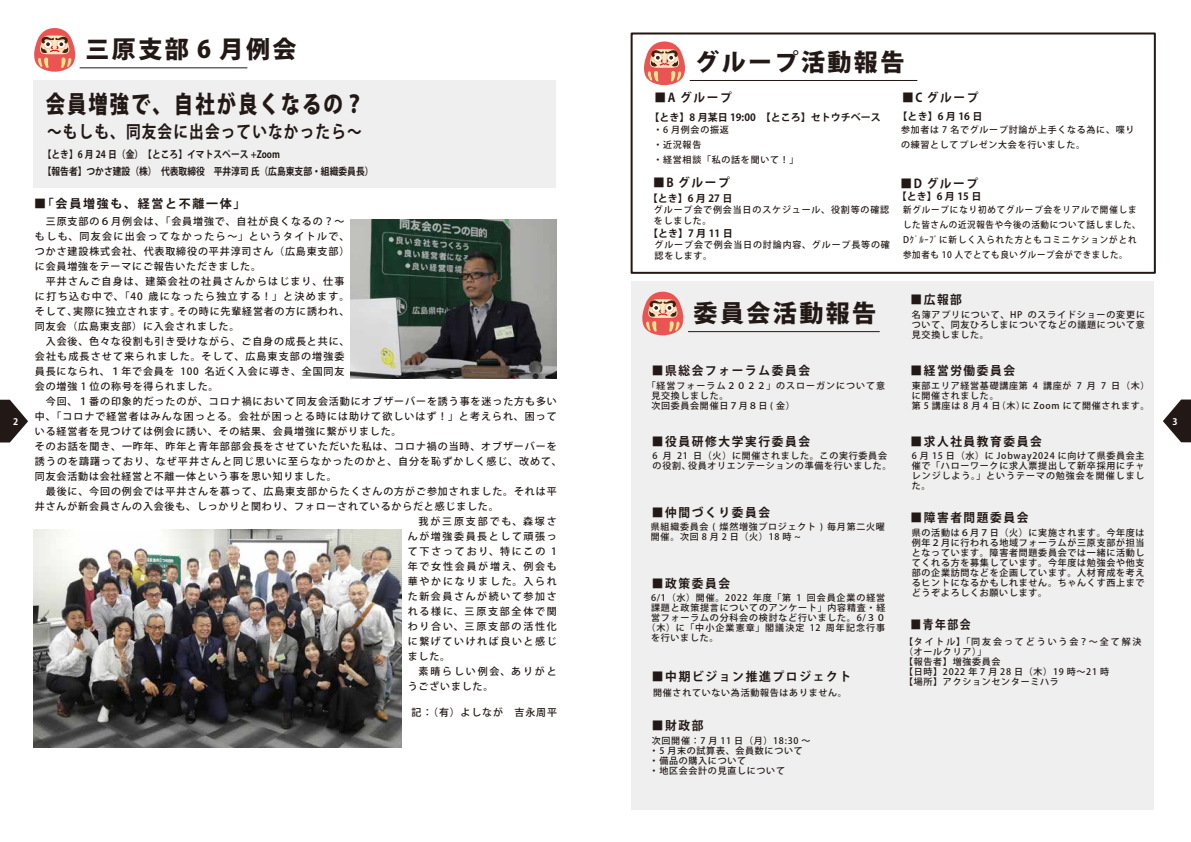
<style>
.page{position:relative;width:1191px;height:842px;background:#fff}
.page>*{position:absolute;margin:0;border:0;box-sizing:border-box;transform-origin:0 0}
.t1{font:800 24px "Koz Go Pr 6 N";letter-spacing:.1em;color:#221815}
.t2{font:800 24px "Koz Go Pr 6 N";letter-spacing:.1em;color:#221815;scale:.81 1}
.t3{font:700 17.2px "Koz Go Pro";letter-spacing:.075em;color:#221815;scale:.85 1}
.t4{font:700 12.2px "Koz Go Pro";letter-spacing:.14em;color:#221815;scale:.96 1}
.t5{font:700 12.2px "Koz Go Pro";letter-spacing:.14em;color:#221815;scale:.89 1}
.t6{font:700 12.1px "Koz Go Pro";letter-spacing:.14em;color:#221815;scale:.96 1}
.t7{font:700 12px "Koz Go Pr 6 N";letter-spacing:.14em;color:#221815}
.t8{font:500 10px "Koz Go Pr 6 N";letter-spacing:.09em;color:#221815}
.t9{font:700 10px/17px "Koz Go Pr 6 N";color:#221815;scale:.88 1}
.t10{font:700 10px "Koz Go Pr 6 N";color:#221815}
.t11{font:500 10px "Koz Go Pr 6 N";letter-spacing:.115em;color:#221815}
.t12{font:500 10px "Koz Go Pr 6 N";letter-spacing:.175em;color:#221815}
.t13{font:500 10px "Koz Go Pr 6 N";letter-spacing:.16em;color:#221815}
.t14{font:500 10px "Koz Go Pr 6 N";letter-spacing:.135em;color:#221815}
.t15{font:500 10px "Koz Go Pr 6 N";letter-spacing:.14em;color:#221815}
.t16{font:500 10px "Koz Go Pr 6 N";letter-spacing:.185em;color:#221815}
.t17{font:500 10px "Koz Go Pr 6 N";letter-spacing:.18em;color:#221815}
.t18{font:500 9px/10px "Koz Go Pr 6 N";letter-spacing:.08em;color:#221815}
.t19{font:500 9px/15px "Koz Go Pr 6 N";letter-spacing:.08em;color:#221815;scale:.94 1}
.t20{font:500 9px/10px "Koz Go Pr 6 N";letter-spacing:.11em;color:#221815}
.t21{font:500 9px "Koz Go Pr 6 N";letter-spacing:.105em;color:#221815}
.t22{font:500 9px "Koz Go Pr 6 N";letter-spacing:.12em;color:#221815}
.t23{font:700 9px "Koz Go Pr 6 N";color:#fff}
</style>
<div class="page">
<div style="left:631px;top:281px;width:522px;height:528px;background:#efefef"></div>
<svg style="left:34px;top:28px;width:42px;height:44px"></svg>
<svg style="left:644px;top:41px;width:41px;height:44px"></svg>
<hr style="left:689px;top:80px;width:228px;height:1px;background:#221815">
<hr style="left:80px;top:67px;width:167px;height:1px;background:#221815">
<svg style="left:642px;top:292px;width:42px;height:43px"></svg>
<hr style="left:688px;top:331px;width:191px;height:1px;background:#221815">
<div style="left:34px;top:80px;width:522px;height:107px;background:#efefef"></div>
<div style="left:630px;top:32px;width:525px;height:242px;border:2px solid #221815"></div>
<img style="left:350px;top:219px;width:207px;height:160px">
<img style="left:34px;top:530px;width:368px;height:217px">
<svg style="left:1163px;top:399px;width:28px;height:43px"></svg>
<svg style="left:0;top:400px;width:28px;height:42px"></svg>
<h1 class="t1" style="left:85px;top:36px;width:212px">三原支部 6 月例会</h1>
<h1 class="t1" style="left:695px;top:49px;width:210px">グループ活動報告</h1>
<h1 class="t2" style="left:46px;top:90px;width:395px">会員増強で、自社が良くなるの？</h1>
<h2 class="t3" style="left:47px;top:120px;width:372px">～もしも、同友会に出会っていなかったら～</h2>
<p class="t9" style="left:43px;top:146px;width:377px">【とき】6 月 24 日（金）　【ところ】イマトスペース +Zoom<br>【報告者】つかさ建設（株）　代表取締役　平井淳司 氏（広島東支部・組織委員長）</p>
<h3 class="t7" style="left:34px;top:197px;width:213px">■「会員増強も、経営と不離一体」</h3>
<h3 class="t4" style="left:654px;top:90px;width:82px">■A グループ</h3>
<p class="t10" style="left:649px;top:112px;width:233px">【とき】8 月某日 19:00　【ところ】セトウチベース</p>
<p class="t18" style="left:653px;top:122px;width:147px;line-height:15px">・6 月例会の振返<br>・近況報告<br>・経営相談「私の話を聞いて！」</p>
<p class="t10" style="left:648px;top:192px;width:86px">【とき】6 月 27 日</p>
<p class="t18" style="left:654px;top:204px;width:237px;line-height:11px">グループ会で例会当日のスケジュール、役割等の確認をしました。</p>
<h3 class="t4" style="left:902px;top:90px;width:81px">■C グループ</h3>
<p class="t10" style="left:897px;top:111px;width:86px">【とき】6 月 16 日</p>
<p class="t18" style="left:901px;top:122px;width:235px;line-height:15px">参加者は 7 名でグループ討論が上手くなる為に、喋りの練習としてプレゼン大会を行いました。</p>
<h3 class="t4" style="left:653px;top:175px;width:81px">■B グループ</h3>
<h3 class="t4" style="left:900px;top:176px;width:82px">■D グループ</h3>
<p class="t10" style="left:896px;top:190px;width:86px">【とき】6 月 15 日</p>
<p class="t19" style="left:903px;top:202px;width:254px">新グループになり初めてグループ会をリアルで開催しました皆さんの近況報告や今後の活動について話しました、<br>Dｸﾞﾙｰﾌﾟに新しく入られた方ともコミニケションがとれ参加者も 10 人でとても良いグループ会ができました。</p>
<p class="t8" style="left:35px;top:216px;width:311px">　三原支部の６月例会は、「会員増強で、自社が良くなるの？～</p>
<p class="t15" style="left:35px;top:231px;width:316px">もしも、同友会に出会ってなかったら～」というタイトルで、</p>
<p class="t8" style="left:35px;top:246px;width:316px">つかさ建設株式会社、代表取締役の平井淳司さん（広島東支部）</p>
<p class="t8" style="left:35px;top:261px;width:227px">に会員増強をテーマにご報告いただきました。</p>
<p class="t11" style="left:35px;top:276px;width:311px">　平井さんご自身は、建築会社の社員さんからはじまり、仕事</p>
<p class="t14" style="left:35px;top:291px;width:316px">に打ち込む中で、「40 歳になったら独立する！」と決めます。</p>
<p class="t8" style="left:35px;top:306px;width:316px">そして、実際に独立されます。その時に先輩経営者の方に誘われ、</p>
<p class="t8" style="left:35px;top:321px;width:206px">同友会（広島東支部）に入会されました。</p>
<p class="t8" style="left:35px;top:336px;width:316px">　入会後、色々な役割も引き受けながら、ご自身の成長と共に、</p>
<p class="t11" style="left:35px;top:351px;width:311px">会社も成長させて来られました。そして、広島東支部の増強委</p>
<p class="t8" style="left:35px;top:366px;width:311px">員長になられ、１年で会員を 100 名近く入会に導き、全国同友</p>
<p class="t8" style="left:35px;top:381px;width:185px">会の増強 1 位の称号を得られました。</p>
<p class="t8" style="left:35px;top:396px;width:523px">　今回、１番の印象的だったのが、コロナ禍において同友会活動にオブザーバーを誘う事を迷った方も多い</p>
<p class="t8" style="left:35px;top:411px;width:523px">中、「コロナで経営者はみんな困っとる。会社が困っとる時には助けて欲しいはず！」と考えられ、困って</p>
<p class="t8" style="left:35px;top:426px;width:368px">いる経営者を見つけては例会に誘い、その結果、会員増強に繋がりました。</p>
<p class="t8" style="left:35px;top:441px;width:523px">そのお話を聞き、一昨年、昨年と青年部部会長をさせていただいた私は、コロナ禍の当時、オブザーバーを</p>
<p class="t8" style="left:35px;top:456px;width:528px">誘うのを躊躇っており、なぜ平井さんと同じ思いに至らなかったのかと、自分を恥ずかしく感じ、改めて、</p>
<p class="t8" style="left:35px;top:471px;width:303px">同友会活動は会社経営と不離一体という事を思い知りました。</p>
<p class="t8" style="left:35px;top:486px;width:523px">　最後に、今回の例会では平井さんを慕って、広島東支部からたくさんの方がご参加されました。それは平</p>
<p class="t8" style="left:35px;top:501px;width:465px">井さんが新会員さんの入会後も、しっかりと関わり、フォローされているからだと感じました。</p>
<p class="t16" style="left:408px;top:516px;width:150px">　我が三原支部でも、森塚さ</p>
<p class="t13" style="left:408px;top:531px;width:150px">んが増強委員長として頑張っ</p>
<p class="t17" style="left:408px;top:546px;width:151px">て下さっており、特にこの 1</p>
<p class="t12" style="left:408px;top:561px;width:150px">年で女性会員が増え、例会も</p>
<p class="t12" style="left:408px;top:576px;width:150px">華やかになりました。入られ</p>
<p class="t13" style="left:408px;top:591px;width:150px">た新会員さんが続いて参加さ</p>
<p class="t12" style="left:408px;top:606px;width:150px">れる様に、三原支部全体で関</p>
<p class="t12" style="left:408px;top:621px;width:150px">わり合い、三原支部の活性化</p>
<p class="t13" style="left:408px;top:636px;width:150px">に繋げていければ良いと感じ</p>
<p class="t8" style="left:408px;top:651px;width:44px">ました。</p>
<p class="t16" style="left:408px;top:666px;width:150px">　素晴らしい例会、ありがと</p>
<p class="t8" style="left:408px;top:681px;width:87px">うございました。</p>
<p class="t10" style="left:648px;top:228px;width:86px">【とき】7 月 11 日</p>
<p class="t18" style="left:654px;top:240px;width:237px;line-height:11px">グループ会で例会当日の討論内容、グループ長等の確認をします。</p>
<h3 class="t4" style="left:910px;top:291px;width:55px">■広報部</h3>
<h1 class="t1" style="left:693px;top:299px;width:184px">委員会活動報告</h1>
<p class="t18" style="left:912px;top:310px;width:235px;text-align:justify">名簿アプリについて、HP のスライドショーの変更について、同友ひろしまについてなどの議題について意見交換しました。</p>
<h3 class="t6" style="left:652px;top:362px;width:166px">■県総会フォーラム委員会</h3>
<h3 class="t6" style="left:910px;top:362px;width:111px">■経営労働委員会</h3>
<p class="t20" style="left:651px;top:381px;width:235px;text-indent:-4px">「経営フォーラム２０２２」のスローガンについて意見交換しました。<br>次回委員会開催日７月８日 ( 金）</p>
<p class="t18" style="left:912px;top:381px;width:239px">東部エリア経営基礎講座第 4 講座が 7 月 7 日（木）に開催されました。<br>第 5 講座は 8 月 4 日（木）に Zoom にて開催されます。</p>
<p class="t23" style="left:13px;top:416px;width:7px">2</p>
<p class="t23" style="left:1172px;top:416px;width:7px">3</p>
<h3 class="t4" style="left:652px;top:433px;width:166px">■役員研修大学実行委員会</h3>
<h3 class="t4" style="left:910px;top:433px;width:138px">■求人社員教育委員会</h3>
<p class="t18" style="left:652px;top:450px;width:240px">6 月 21 日（火）に開催されました。この実行委員会の役割、役員オリエンテーションの準備を行いました。</p>
<p class="t18" style="left:911px;top:451px;width:234px;text-align:justify">6 月 15 日（水）に Jobway2024 に向けて県委員会主催で「ハローワークに求人票提出して新卒採用にチャレンジしよう。」というテーマの勉強会を開催しました。</p>
<h3 class="t4" style="left:652px;top:504px;width:125px">■仲間づくり委員会</h3>
<h3 class="t6" style="left:910px;top:509px;width:125px">■障害者問題委員会</h3>
<p class="t18" style="left:651px;top:522px;width:235px">県組織委員会 ( 燦然増強プロジェクト ) 毎月第二火曜開催。次回 8 月 2 日（火）18 時 ~</p>
<p class="t18" style="left:911px;top:528px;width:234px;text-align:justify">県の活動は６月７日（火）に実施されます。今年度は例年２月に行われる地域フォーラムが三原支部が担当となっています。障害者問題委員会では一緒に活動してくれる方を募集しています。今年度は勉強会や他支部の企業訪問などを企画しています。人材育成を考えるヒントになるかもしれません。ちゃんくす西上までどうぞよろしくお願いします。</p>
<h3 class="t6" style="left:652px;top:575px;width:83px">■政策委員会</h3>
<p class="t21" style="left:651px;top:592px;width:236px">6/1（水）開催。2022 年度「第 1 回会員企業の経営</p>
<p class="t18" style="left:651px;top:603px;width:236px">課題と政策提言についてのアンケート」内容精査・経</p>
<p class="t18" style="left:651px;top:613px;width:236px">営フォーラムの分科会の検討など行いました。6/３０</p>
<p class="t22" style="left:646px;top:622px;width:240px">（木）に「中小企業憲章」閣議決定 12 周年記念行事</p>
<p class="t18" style="left:651px;top:633px;width:69px">を行いました。</p>
<h3 class="t5" style="left:910px;top:616px;width:69px">■青年部会</h3>
<p class="t18" style="left:904px;top:637px;width:239px">【タイトル】「同友会ってどういう会？～全て解決（オールクリア）」<br>【報告者】増強委員会<br>【日時】2022 年 7 月 28 日（木）19 時～21 時<br>【場所】アクションセンターミハラ</p>
<h3 class="t4" style="left:652px;top:668px;width:209px">■中期ビジョン推進プロジェクト</h3>
<h3 class="t4" style="left:652px;top:717px;width:55px">■財政部</h3>
<p class="t18" style="left:653px;top:687px;width:195px">開催されていない為活動報告はありません。</p>
<p class="t8" style="left:411px;top:706px;width:147px">記：（有）よしなが　吉永周平</p>
<p class="t18" style="left:649px;top:736px;width:162px">次回開催：7 月 11 日（月）18:30 ～・5 月末の試算表、会員数について・備品の購入について<br>・地区会会計の見直しについて</p>
</div>
